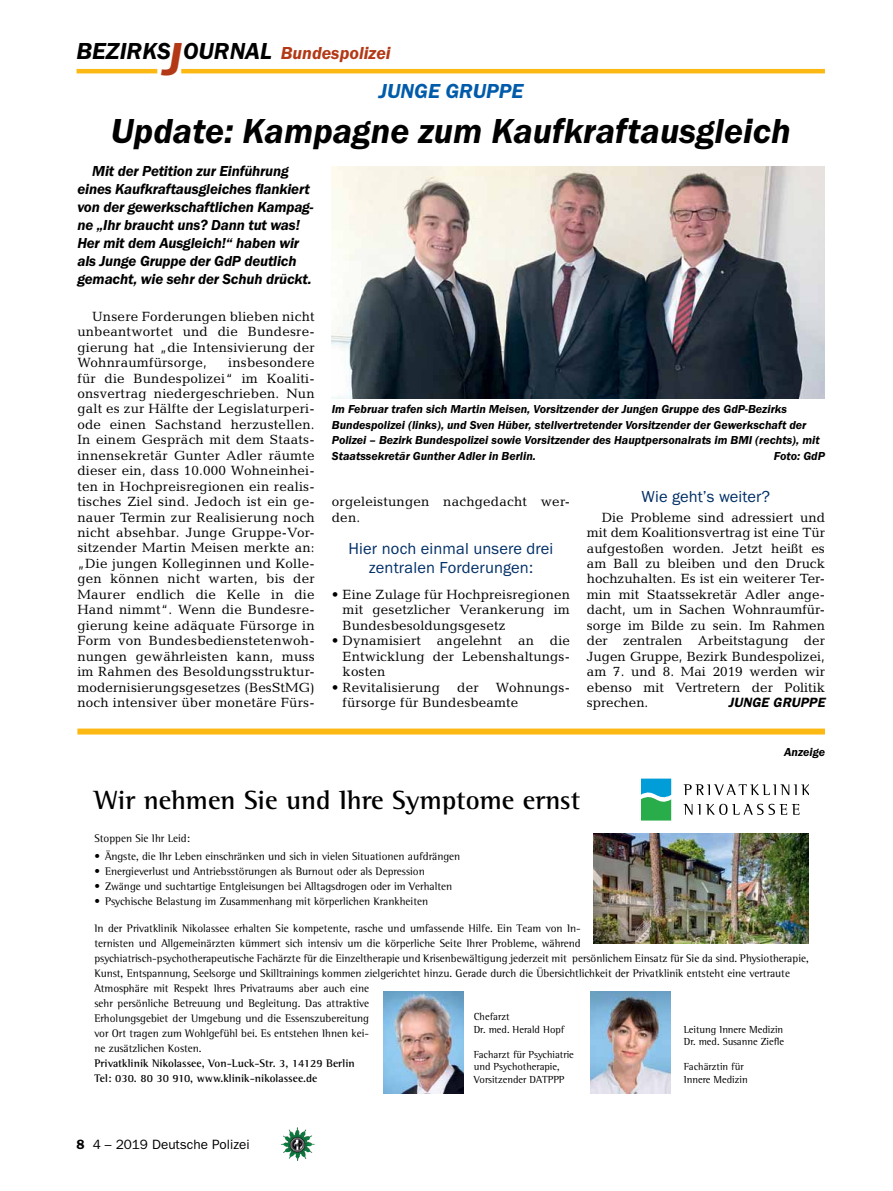
<style>
.page{position:relative;width:893px;height:1191px;background:#fff}
.page>*{position:absolute;margin:0;border:0;box-sizing:border-box;transform-origin:0 0}
.t1{font:italic 600 36px "Franklin Gothic Itc T";color:#000}
.t2{font:700 27px "Rotis Semi Serif Pro";color:#000}
.t3{font:italic 600 24px "Franklin Gothic Itc T";color:#000}
.t4{font:italic 600 21px "Franklin Gothic Itc T";color:#005baa}
.t5{font:16.5px/19.5px "Franklin Gothic Itc T";letter-spacing:.01em;color:#002f67;text-align:center}
.t6{font:italic 600 15px/18px "Franklin Gothic Itc T";letter-spacing:-.01em;color:#000}
.t7{font:13.5px/15.5px "Candida";letter-spacing:.01em;color:#000;text-align:justify}
.t8{font:13.5px "Franklin Gothic";color:#000}
.t9{font:italic 600 13.5px "Franklin Gothic";letter-spacing:.01em;color:#000}
.t10{font:italic 600 12px/15.5px "Franklin Gothic Itc T";color:#000}
.t11{font:11.25px/15px "Rotis Semi Serif Std";color:#000}
.t12{font:700 11.25px/15px "Rotis Semi Serif Pro";color:#000}
.t13{font:10.5px/12.6px "Rotis Semi Serif Std";color:#000}
.s1{font-size:48px;color:#b33916}
.s2{font-size:18px;color:#b33916}
.s3{font-weight:600}
</style>
<div class="page">
<img style="left:281px;top:1128px;width:16px;height:24px">
<hr style="left:77px;top:69px;width:80px;height:4px;background:#fdb913">
<hr style="left:181px;top:69px;width:644px;height:4px;background:#fdb913">
<img style="left:332px;top:166px;width:493px;height:232px">
<div style="left:77px;top:728px;width:748px;height:6px;background:#fdb913"></div>
<svg style="left:642px;top:778px;width:29px;height:42px"></svg>
<svg style="left:683px;top:803px;width:116px;height:12px"></svg>
<svg style="left:683px;top:784px;width:126px;height:11px"></svg>
<img style="left:594px;top:833px;width:215px;height:110px">
<img style="left:384px;top:991px;width:80px;height:102px">
<img style="left:590px;top:991px;width:81px;height:102px">
<h3 class="t3" style="left:77px;top:37px;width:316px">BEZIRKS<span class="s1">J</span>OURNAL <span class="s2">Bundespolizei</span></h3>
<h3 class="t4" style="left:379px;top:79px;width:23px">Junge</h3>
<h3 class="t4" style="left:445px;top:79px;width:28px">Gruppe</h3>
<h1 class="t1" style="left:111px;top:110px;width:681px">Update: Kampagne zum Kaufkraftausgleich</h1>
<p class="t6" style="left:77px;top:162px;width:238px;text-indent:15px">Mit der Petition zur Einführung eines Kaufkraftausgleiches flankiert von der gewerkschaftlichen Kampag&shy;ne „Ihr braucht uns? Dann tut was!<br>Her mit dem Ausgleich!“ haben wir als Junge Gruppe der GdP deutlich gemacht, wie sehr der Schuh drückt.</p>
<p class="t7" style="left:77px;top:308px;width:239px;text-indent:15px">Unsere Forderungen blieben nicht unbeantwortet und die Bundesre&shy;gierung hat „die Intensivierung der Wohnraumfürsorge,</p>
<p class="t7" style="left:77px;top:355px;width:239px;text-indent:151px">insbesondere für die Bundespolizei“ im Koaliti&shy;onsvertrag niedergeschrieben. Nun galt es zur Hälfte der Legislaturperi&shy;ode einen Sachstand herzustellen.<br>In einem Gespräch mit dem Staats&shy;innensekretär Gunter Adler räumte dieser ein, dass 10.000 Wohneinhei&shy;ten in Hochpreisregionen ein realis&shy;tisches Ziel sind. Jedoch ist ein ge&shy;nauer Termin zur Realisierung noch nicht absehbar. Junge Gruppe-Vor&shy;sitzender Martin Meisen merkte an: „Die jungen Kolleginnen und Kolle&shy;gen können nicht warten, bis der Maurer endlich die Kelle in die Hand nimmt“. Wenn die Bundesre&shy;gierung keine adäquate Fürsorge in Form von Bundesbedienstetenwoh&shy;nungen gewährleisten kann, muss im Rahmen des Besoldungsstruktur&shy;modernisierungsgesetzes (BesStMG) noch intensiver über monetäre Fürs-</p>
<p class="t10" style="left:332px;top:401px;width:490px">Im Februar trafen sich Martin Meisen, Vorsitzender der Jungen Gruppe des GdP-Bezirks Bundespolizei (links), und Sven Hüber, stellvertretender Vorsitzender der Gewerkschaft der Polizei – Bezirk Bundespolizei sowie Vorsitzender des Hauptpersonalrats im BMI (rechts), mit Staatssekretär Gunther Adler in Berlin.</p>
<p class="t10" style="left:774px;top:448px;width:53px">Foto: GdP</p>
<p class="t7" style="left:332px;top:494px;width:240px">orgeleistungen nachgedacht wer&shy;den.</p>
<p class="t5" style="left:348px;top:538px;width:206px">Hier noch einmal unsere drei zentralen Forderungen:</p>
<p class="t7" style="left:343px;top:586px;width:229px;text-indent:-11px">• Eine Zulage für Hochpreisregionen mit gesetzlicher Verankerung im Bundesbesoldungsgesetz</p>
<p class="t7" style="left:343px;top:633px;width:229px;text-indent:-11px">• Dynamisiert angelehnt an die Entwicklung der Lebenshaltungs&shy;kosten</p>
<p class="t7" style="left:332px;top:679px;width:110px">• Revitalisierung</p>
<p class="t7" style="left:457px;top:679px;width:23px">der</p>
<p class="t7" style="left:343px;top:679px;width:229px;text-indent:153px">Wohnungs&shy;fürsorge für Bundesbeamte</p>
<p class="t5" style="left:642px;top:486px;width:130px">Wie geht’s weiter?</p>
<p class="t7" style="left:587px;top:509px;width:240px;text-indent:15px">Die Probleme sind adressiert und mit dem Koalitionsvertrag ist eine Tür aufgestoßen worden. Jetzt heißt es am Ball zu bleiben und den Druck hochzuhalten. Es ist ein weiterer Ter&shy;min mit Staatssekretär Adler ange&shy;dacht, um in Sachen Wohnraumfür&shy;sorge im Bilde zu sein. Im Rahmen der zentralen Arbeitstagung der Jugen Gruppe, Bezirk Bundespolizei, am 7. und 8. Mai 2019 werden wir ebenso mit Vertretern der Politik sprechen.</p>
<p class="t9" style="left:728px;top:694px;width:98px">JUNGE GRUPPE</p>
<p class="t10" style="left:784px;top:744px;width:43px">Anzeige</p>
<h2 class="t2" style="left:94px;top:783px;width:487px">Wir nehmen Sie und Ihre Symptome ernst</h2>
<p class="t11" style="left:94px;top:830px;width:97px">Stoppen Sie Ihr Leid:</p>
<p class="t11" style="left:94px;top:848px;width:367px">• Ängste, die Ihr Leben einschränken und sich in vielen Situationen aufdrängen</p>
<p class="t11" style="left:94px;top:863px;width:332px">• Energieverlust und Antriebsstörungen als Burnout oder als Depression</p>
<p class="t11" style="left:94px;top:878px;width:359px">• Zwänge und suchtartige Entgleisungen bei Alltagsdrogen oder im Verhalten</p>
<p class="t11" style="left:94px;top:893px;width:335px">• Psychische Belastung im Zusammenhang mit körperlichen Krankheiten</p>
<p class="t11" style="left:94px;top:920px;width:716px">In der Privatklinik Nikolassee erhalten Sie kompetente, rasche und umfassende Hilfe. Ein Team von In-<br>ternisten und Allgemeinärzten kümmert sich intensiv um die körperliche Seite Ihrer Probleme, während<br>psychiatrisch-psychotherapeutische Fachärzte für die Einzeltherapie und Krisenbewältigung jederzeit mit persönlichem Einsatz für Sie da sind. Physiotherapie, Kunst, Entspannung, Seelsorge und Skilltrainings kommen zielgerichtet hinzu. Gerade durch die Übersichtlichkeit der Privatklinik entsteht eine vertraute Atmosphäre mit Respekt Ihres Privatraums aber auch eine<br>sehr persönliche Betreuung und Begleitung. Das attraktive<br>Erholungsgebiet der Umgebung und die Essenszubereitung<br>vor Ort tragen zum Wohlgefühl bei. Es entstehen Ihnen kei-<br>ne zusätzlichen Kosten.</p>
<p class="t12" style="left:94px;top:1055px;width:262px">Privatklinik Nikolassee, Von-Luck-Str. 3, 14129 Berlin<br>Tel: 030. 80 30 910, www.klinik-nikolassee.de</p>
<p class="t13" style="left:474px;top:1010px;width:92px">Chefarzt<br>Dr. med. Herald Hopf</p>
<p class="t13" style="left:474px;top:1047px;width:102px">Facharzt für Psychiatrie und Psychotherapie,<br>Vorsitzender DATPPP</p>
<p class="t13" style="left:684px;top:1022px;width:102px">Leitung Innere Medizin<br>Dr. med. Susanne Ziefle</p>
<p class="t13" style="left:684px;top:1060px;width:65px">Fachärztin für<br>Innere Medizin</p>
<p class="t8" style="left:77px;top:1136px;width:175px"><span class="s3">8</span> 4 – 2019 Deutsche Polizei</p>
</div>
